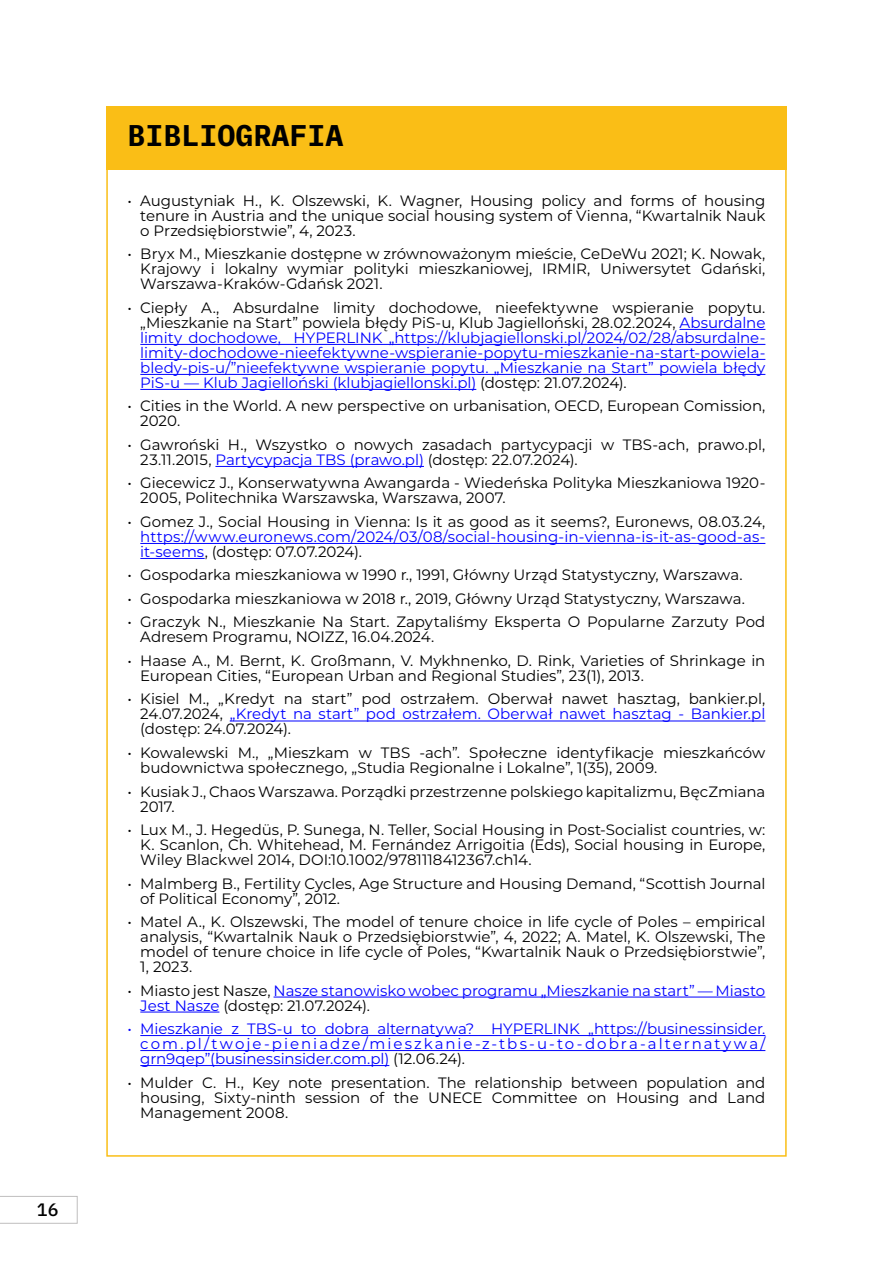
<style>
.page{position:relative;width:893px;height:1263px;background:#fff}
.page>*{position:absolute;margin:0;border:0;box-sizing:border-box;transform-origin:0 0}
._1{font:700 30px "IBM Plex Mono";color:#000}
.t1{font:500 18px "IBM Plex Mono";color:#000}
.t2{font:15px/15px "Montserrat";letter-spacing:-.005em;color:#000}
.t3{font:15px/15px "Montserrat";color:#00f;text-align:justify}
.s1{color:#000}
.s2{color:#00f}
</style>
<div class="page">
<svg style="left:0;top:1196px;width:78px;height:28px"></svg>
<div style="left:106px;top:106px;width:681px;height:64px;background:#fabe16"></div>
<hr style="left:680px;top:329px;width:85px;height:1px;background:#00f">
<hr style="left:140px;top:344px;width:625px;height:1px;background:#00f">
<hr style="left:140px;top:359px;width:625px;height:1px;background:#00f">
<hr style="left:140px;top:374px;width:625px;height:1px;background:#00f">
<hr style="left:140px;top:389px;width:336px;height:1px;background:#00f">
<hr style="left:215px;top:466px;width:209px;height:1px;background:#00f">
<hr style="left:140px;top:543px;width:625px;height:1px;background:#00f">
<hr style="left:140px;top:558px;width:65px;height:1px;background:#00f">
<hr style="left:230px;top:721px;width:535px;height:1px;background:#00f">
<hr style="left:274px;top:997px;width:491px;height:1px;background:#00f">
<hr style="left:140px;top:1012px;width:79px;height:1px;background:#00f">
<hr style="left:140px;top:1035px;width:625px;height:1px;background:#00f">
<hr style="left:140px;top:1050px;width:625px;height:1px;background:#00f">
<hr style="left:140px;top:1065px;width:249px;height:1px;background:#00f">
<p class="t1" style="left:37px;top:1195px;width:23px">16</p>
<p class="_1" style="left:128px;top:111px;width:217px">BIBLIOGRAFIA</p>
<p class="t2" style="left:140px;top:193px;width:627px;text-align:justify;text-indent:-13px">• Augustyniak H., K. Olszewski, K. Wagner, Housing policy and forms of housing tenure in Austria and the unique social housing system of Vienna, “Kwartalnik Nauk o Przedsiębiorstwie”, 4, 2023.</p>
<p class="t2" style="left:140px;top:246px;width:627px;text-align:justify;text-indent:-13px">• Bryx M., Mieszkanie dostępne w zrównoważonym mieście, CeDeWu 2021; K. Nowak, Krajowy i lokalny wymiar polityki mieszkaniowej, IRMIR, Uniwersytet Gdański, Warszawa-Kraków-Gdańsk 2021.</p>
<p class="t3" style="left:140px;top:300px;width:627px;text-indent:-13px"><span class="s1">• Ciepły A., Absurdalne limity dochodowe, nieefektywne wspieranie popytu. „Mieszkanie na Start” powiela błędy PiS-u, Klub Jagielloński, 28.02.2024,</span> Absurdalne limity dochodowe, HYPERLINK „https://klubjagiellonski.pl/2024/02/28/absurdalne&shy;limity-dochodowe-nieefektywne-wspieranie-popytu-mieszkanie-na-start-powiela&shy;bledy-pis-u/”nieefektywne wspieranie popytu. „Mieszkanie na Start” powiela błędy PiS-u — Klub Jagielloński (klubjagiellonski.pl) <span class="s1">(dostęp: 21.07.2024).</span></p>
<p class="t2" style="left:140px;top:398px;width:627px;text-indent:-13px">• Cities in the World. A new perspective on urbanisation, OECD, European Comission,<br>2020.</p>
<p class="t2" style="left:140px;top:437px;width:626px;text-indent:-13px">• Gawroński H., Wszystko o nowych zasadach partycypacji w TBS-ach, prawo.pl,<br>23.11.2015, <span class="s2">Partycypacja TBS (prawo.pl)</span> (dostęp: 22.07.2024).</p>
<p class="t2" style="left:140px;top:475px;width:627px;text-indent:-13px">• Giecewicz J., Konserwatywna Awangarda - Wiedeńska Polityka Mieszkaniowa 1920-<br>2005, Politechnika Warszawska, Warszawa, 2007.</p>
<p class="t2" style="left:140px;top:514px;width:627px;text-align:justify;text-indent:-13px">• Gomez J., Social Housing in Vienna: Is it as good as it seems?, Euronews, 08.03.24, <span class="s2">https://www.euronews.com/2024/03/08/social-housing-in-vienna-is-it-as-good-as&shy;it-seems</span>, (dostęp: 07.07.2024).</p>
<p class="t2" style="left:128px;top:567px;width:617px">• Gospodarka mieszkaniowa w 1990 r., 1991, Główny Urząd Statystyczny, Warszawa.</p>
<p class="t2" style="left:128px;top:591px;width:619px">• Gospodarka mieszkaniowa w 2018 r., 2019, Główny Urząd Statystyczny, Warszawa.</p>
<p class="t2" style="left:140px;top:614px;width:627px;text-indent:-13px">• Graczyk N., Mieszkanie Na Start. Zapytaliśmy Eksperta O Popularne Zarzuty Pod<br>Adresem Programu, NOIZZ, 16.04.2024.</p>
<p class="t2" style="left:140px;top:653px;width:626px;text-indent:-13px">• Haase A., M. Bernt, K. Großmann, V. Mykhnenko, D. Rink, Varieties of Shrinkage in<br>European Cities, “European Urban and Regional Studies”, 23(1), 2013.</p>
<p class="t2" style="left:140px;top:691px;width:627px;text-align:justify;text-indent:-13px">• Kisiel M., „Kredyt na start” pod ostrzałem. Oberwał nawet hasztag, bankier.pl, 24.07.2024, <span class="s2">„Kredyt na start” pod ostrzałem. Oberwał nawet hasztag - Bankier.pl </span>(dostęp: 24.07.2024).</p>
<p class="t2" style="left:140px;top:745px;width:627px;text-indent:-13px">• Kowalewski M., „Mieszkam w TBS -ach”. Społeczne identyfikacje mieszkańców budownictwa społecznego, „Studia Regionalne i Lokalne”, 1(35), 2009.</p>
<p class="t2" style="left:140px;top:783px;width:626px;text-indent:-13px">• Kusiak J., Chaos Warszawa. Porządki przestrzenne polskiego kapitalizmu, BęcZmiana<br>2017.</p>
<p class="t2" style="left:140px;top:822px;width:627px;text-align:justify;text-indent:-13px">• Lux M., J. Hegedüs, P. Sunega, N. Teller, Social Housing in Post-Socialist countries, w:<br>K. Scanlon, Ch. Whitehead, M. Fernández Arrigoitia (Eds), Social housing in Europe, Wiley Blackwel 2014, DOI:10.1002/9781118412367.ch14.</p>
<p class="t2" style="left:140px;top:875px;width:627px;text-indent:-13px">• Malmberg B., Fertility Cycles, Age Structure and Housing Demand, “Scottish Journal of Political Economy”, 2012.</p>
<p class="t2" style="left:140px;top:914px;width:627px;text-align:justify;text-indent:-13px">• Matel A., K. Olszewski, The model of tenure choice in life cycle of Poles – empirical analysis, “Kwartalnik Nauk o Przedsiębiorstwie”, 4, 2022; A. Matel, K. Olszewski, The model of tenure choice in life cycle of Poles, “Kwartalnik Nauk o Przedsiębiorstwie”, 1, 2023.</p>
<p class="t3" style="left:140px;top:982px;width:626px;text-indent:-13px"><span class="s1">• Miasto jest Nasze,</span> Nasze stanowisko wobec programu „Mieszkanie na start” — Miasto<br>Jest Nasze <span class="s1">(dostęp: 21.07.2024).</span></p>
<p class="t3" style="left:140px;top:1021px;width:627px;text-indent:-13px">• Mieszkanie z TBS-u to dobra alternatywa? HYPERLINK „https://businessinsider. com.pl/twoje-pieniadze/mieszkanie-z-tbs-u-to-dobra-alternatywa/ grn9qep”(businessinsider.com.pl) <span class="s1">(12.06.24).</span></p>
<p class="t2" style="left:140px;top:1074px;width:627px;text-align:justify;text-indent:-13px">• Mulder C. H., Key note presentation. The relationship between population and housing, Sixty-ninth session of the UNECE Committee on Housing and Land Management 2008.</p>
</div>
